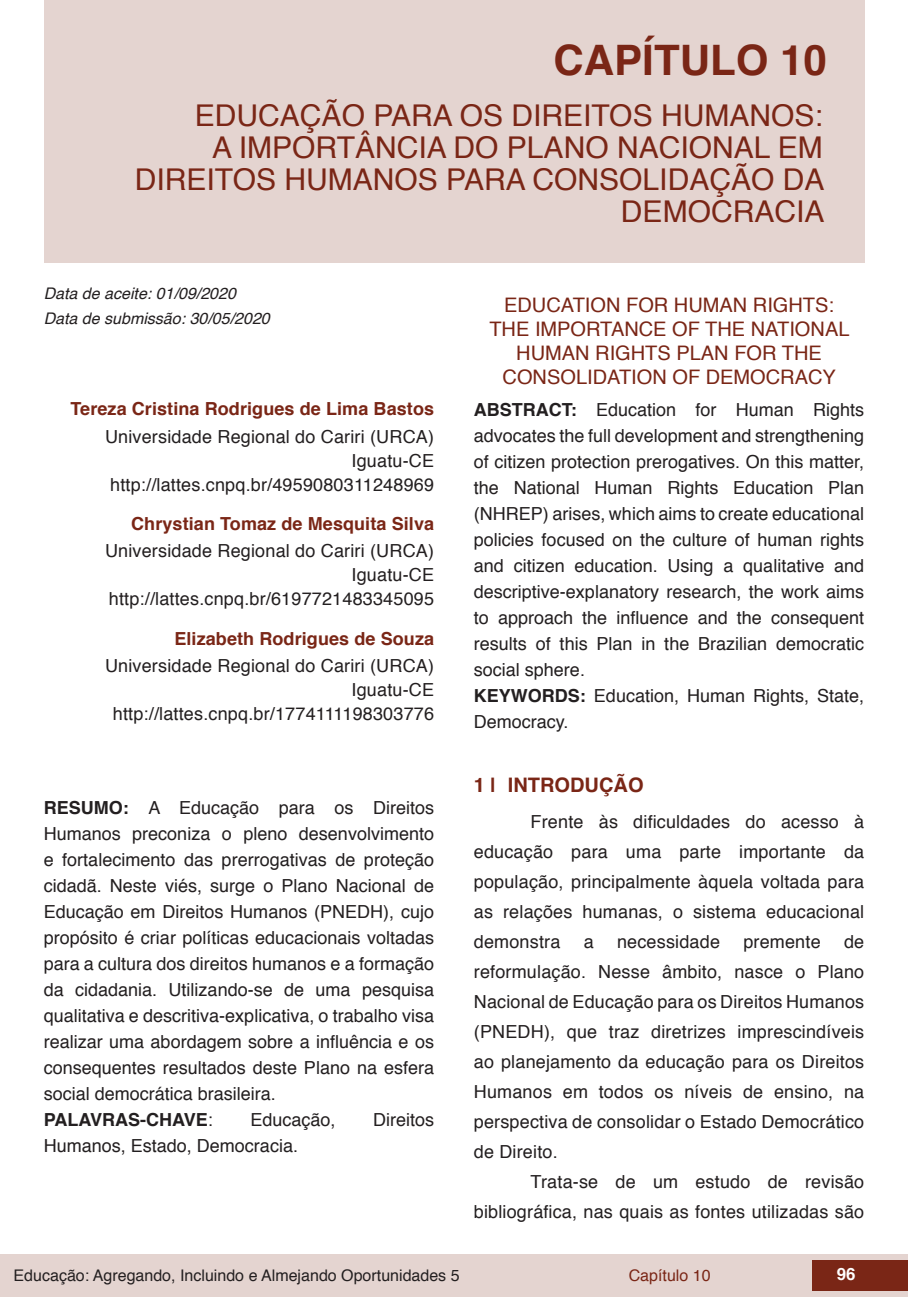
<style>
.page{position:relative;width:908px;height:1304px;background:#fff}
.page>*{position:absolute;margin:0;border:0;box-sizing:border-box;transform-origin:0 0}
.capítulos{font:700 42px "Helvetica";color:#7a2616}
.nome_artigos{font:30px/32px "Helvetica";color:#7a2616;text-align:right}
.título_Inglês{font:20px/24px "Helvetica";color:#7a2616;text-align:center}
.t1{font:700 20px "Helvetica";color:#7a2616}
.Resumos_e_PC_TXT{font:18px/26px "Helvetica";color:#231f20;text-align:justify}
.txt{font:18px/30px "Helvetica";letter-spacing:.01em;color:#231f20;text-align:justify}
.info_autores{font:18px "Helvetica";letter-spacing:.01em;color:#231f20}
.nome_autores{font:700 18px "Helvetica";letter-spacing:.005em;color:#7a2616}
.Resumos_e_PC_TXT-2{font:700 18px "Helvetica";color:#231f20}
.t2{font:700 16.8px "Helvetica";color:#fff}
.t3{font:16px "Helvetica";color:#231f20}
.data{font:italic 16px "Helvetica";color:#231f20}
.t4{font:16px "Helvetica";color:#7a2616}
.s1{font-weight:700}
.s2{font-weight:400}
</style>
<div class="page">
<div style="left:0;top:1254px;width:906px;height:43px;background:#e4d4d0"></div>
<div style="left:812px;top:1261px;width:95px;height:30px;background:#7a2616"></div>
<div style="left:44px;top:0;width:819px;height:263px;background:#e4d4d0"></div>
<p class="capítulos" style="left:553px;top:26px;width:275px">CAPÍTULO 10</p>
<p class="nome_artigos" style="left:135px;top:101px;width:691px">EDUCAÇÃO PARA OS DIREITOS HUMANOS:<br>A IMPORTÂNCIA DO PLANO NACIONAL EM<br>DIREITOS HUMANOS PARA CONSOLIDAÇÃO DA<br>DEMOCRACIA</p>
<p class="data" style="left:44px;top:280px;width:194px">Data de aceite: 01/09/2020</p>
<p class="data" style="left:44px;top:306px;width:227px">Data de submissão: 30/05/2020</p>
<p class="nome_autores" style="left:70px;top:395px;width:365px">Tereza Cristina Rodrigues de Lima Bastos</p>
<p class="info_autores" style="left:105px;top:423px;width:330px">Universidade Regional do Cariri (URCA)</p>
<p class="info_autores" style="left:351px;top:447px;width:84px">Iguatu-CE</p>
<p class="info_autores" style="left:110px;top:471px;width:325px">http://lattes.cnpq.br/4959080311248969</p>
<p class="nome_autores" style="left:131px;top:509px;width:304px">Chrystian Tomaz de Mesquita Silva</p>
<p class="info_autores" style="left:105px;top:537px;width:330px">Universidade Regional do Cariri (URCA)</p>
<p class="info_autores" style="left:351px;top:561px;width:84px">Iguatu-CE</p>
<p class="info_autores" style="left:109px;top:585px;width:326px">http://lattes.cnpq.br/6197721483345095</p>
<p class="nome_autores" style="left:174px;top:624px;width:261px">Elizabeth Rodrigues de Souza</p>
<p class="info_autores" style="left:105px;top:652px;width:330px">Universidade Regional do Cariri (URCA)</p>
<p class="info_autores" style="left:351px;top:676px;width:84px">Iguatu-CE</p>
<p class="info_autores" style="left:113px;top:700px;width:322px">http://lattes.cnpq.br/1774111198303776</p>
<p class="Resumos_e_PC_TXT" style="left:44px;top:795px;width:392px"><span class="s1">RESUMO:</span> A Educação para os Direitos Humanos preconiza o pleno desenvolvimento e fortalecimento das prerrogativas de proteção cidadã. Neste viés, surge o Plano Nacional de Educação em Direitos Humanos (PNEDH), cujo propósito é criar políticas educacionais voltadas para a cultura dos direitos humanos e a formação da cidadania. Utilizando-se de uma pesquisa qualitativa e descritiva-explicativa, o trabalho visa realizar uma abordagem sobre a influência e os consequentes resultados deste Plano na esfera social democrática brasileira.</p>
<p class="Resumos_e_PC_TXT-2" style="left:44px;top:1105px;width:171px">PALAVRAS-CHAVE<span class="s2">:</span></p>
<p class="Resumos_e_PC_TXT" style="left:250px;top:1107px;width:87px">Educação,</p>
<p class="Resumos_e_PC_TXT" style="left:373px;top:1107px;width:63px">Direitos</p>
<p class="Resumos_e_PC_TXT" style="left:44px;top:1133px;width:256px">Humanos, Estado, Democracia.</p>
<p class="título_Inglês" style="left:489px;top:294px;width:361px">EDUCATION FOR HUMAN RIGHTS:<br>THE IMPORTANCE OF THE NATIONAL<br>HUMAN RIGHTS PLAN FOR THE<br>CONSOLIDATION OF DEMOCRACY</p>
<p class="Resumos_e_PC_TXT" style="left:473px;top:397px;width:392px"><span class="s1">ABSTRACT:</span> Education for Human Rights advocates the full development and strengthening of citizen protection prerogatives. On this matter, the National Human Rights Education Plan (NHREP) arises, which aims to create educational policies focused on the culture of human rights and citizen education. Using a qualitative and descriptive-explanatory research, the work aims to approach the influence and the consequent results of this Plan in the Brazilian democratic social sphere.</p>
<p class="Resumos_e_PC_TXT" style="left:473px;top:683px;width:392px"><span class="s1">KEYWORDS:</span> Education, Human Rights, State,<br>Democracy.</p>
<p class="t1" style="left:473px;top:769px;width:171px">1 | INTRODUÇÃO</p>
<p class="txt" style="left:473px;top:807px;width:392px;text-indent:57px">Frente às dificuldades do acesso à educação para uma parte importante da população, principalmente àquela voltada para as relações humanas, o sistema educacional demonstra</p>
<p class="txt" style="left:473px;top:927px;width:392px;text-indent:370px">de reformulação. Nesse âmbito, nasce o Plano Nacional de Educação para os Direitos Humanos (PNEDH), que traz diretrizes imprescindíveis ao planejamento da educação para os Direitos Humanos em todos os níveis de ensino, na perspectiva de consolidar o Estado Democrático de Direito.</p>
<p class="txt" style="left:473px;top:1167px;width:392px;text-align:right">Trata-se de um estudo de revisão bibliográfica, nas quais as fontes utilizadas são</p>
<p class="txt" style="left:583px;top:927px;width:12px">a</p>
<p class="txt" style="left:616px;top:927px;width:104px">necessidade</p>
<p class="txt" style="left:743px;top:927px;width:79px">premente</p>
<p class="t3" style="left:14px;top:1263px;width:447px">Educação: Agregando, Incluindo e Almejando Oportunidades 5</p>
<p class="t4" style="left:628px;top:1263px;width:83px">Capítulo 10</p>
<p class="t2" style="left:836px;top:1261px;width:20px">96</p>
</div>
